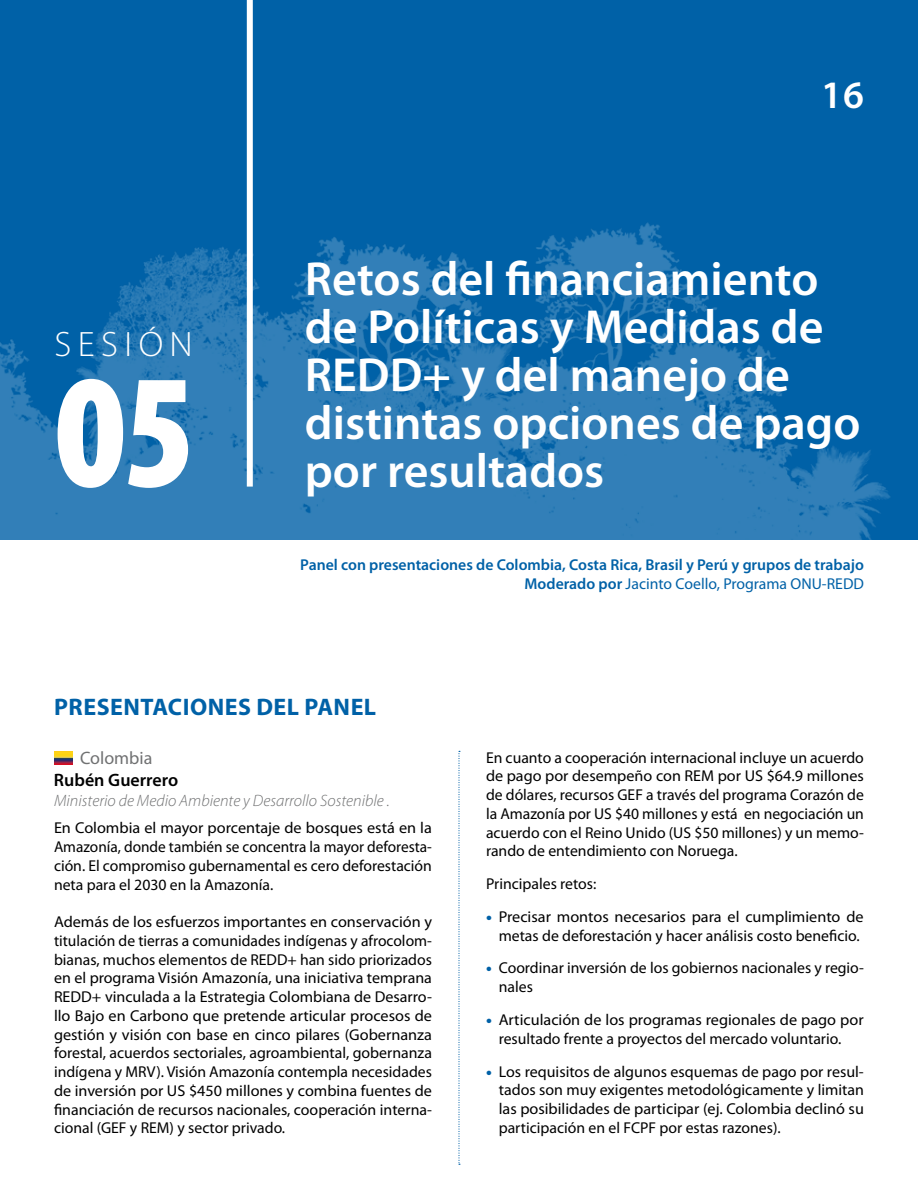
<style>
.page{position:relative;width:918px;height:1188px;background:#fff}
.page>*{position:absolute;margin:0;border:0;box-sizing:border-box;transform-origin:0 0}
.t1{font:900 condensed 163.8px "Myriad Pro";color:#fff}
.t2{font:600 48px/48px "Myriad Pro";color:#fff}
.t3{font:600 39px "Myriad Pro";color:#fff}
.t4{font:300 35.4px "Myriad Pro";letter-spacing:.175em;color:#fff}
.t5{font:700 24px "Myriad Pro";letter-spacing:.02em;color:#0061a7}
.t6{font:600 18px "Myriad Pro";color:#000}
.t7{font:18px "Myriad Pro";color:#707172}
.t8{font:italic 300 16.5px "Myriad Pro";color:#707172}
.t9{font:15.75px/18.8px "Myriad Pro";color:#000;text-align:justify}
.t10{font:600 15.75px/18.8px "Myriad Pro";color:#0061a7;text-align:right}
.s1{font-weight:400}
.s2{font-weight:900;color:#0061a7}
</style>
<div class="page">
<div style="left:0;top:0;width:918px;height:540px;background:#0061a7"></div>
<img style="left:0;top:223px;width:891px;height:317px">
<img style="left:54px;top:751px;width:18px;height:13px">
<div style="left:247px;top:0;width:6px;height:487px;background:#fff"></div>
<svg style="left:458px;top:751px;width:2px;height:414px"></svg>
<h3 class="t4" style="left:54px;top:323px;width:140px">SESIÓN</h3>
<h1 class="t1" style="left:54px;top:327px;width:144px">05</h1>
<h3 class="t3" style="left:821px;top:70px;width:44px">16</h3>
<h2 class="t2" style="left:305px;top:253px;width:557px">Retos del financiamiento de Políticas y Medidas de<br>REDD+ y del manejo de distintas opciones de pago por resultados</h2>
<p class="t10" style="left:300px;top:555px;width:565px">Panel con presentaciones de Colombia, Costa Rica, Brasil y Perú y grupos de trabajo<br>Moderado por <span class="s1">Jacinto Coello, Programa ONU-REDD</span></p>
<h3 class="t5" style="left:54px;top:691px;width:324px">PRESENTACIONES DEL PANEL</h3>
<p class="t7" style="left:80px;top:747px;width:74px">Colombia</p>
<p class="t6" style="left:54px;top:768px;width:126px">Rubén Guerrero</p>
<p class="t8" style="left:54px;top:790px;width:337px">Ministerio de Medio Ambiente y Desarrollo Sostenible .</p>
<p class="t9" style="left:54px;top:819px;width:379px">En Colombia el mayor porcentaje de bosques está en la Amazonía, donde también se concentra la mayor deforesta&shy;ción. El compromiso gubernamental es cero deforestación neta para el 2030 en la Amazonía.</p>
<p class="t9" style="left:54px;top:912px;width:380px">Además de los esfuerzos importantes en conservación y titulación de tierras a comunidades indígenas y afrocolom&shy;bianas, muchos elementos de REDD+ han sido priorizados en el programa Visión Amazonía, una iniciativa temprana REDD+ vinculada a la Estrategia Colombiana de Desarro&shy;llo Bajo en Carbono que pretende articular procesos de gestión y visión con base en cinco pilares (Gobernanza forestal, acuerdos sectoriales, agroambiental, gobernanza indígena y MRV). Visión Amazonía contempla necesidades de inversión por US $450 millones y combina fuentes de financiación de recursos nacionales, cooperación interna&shy;cional (GEF y REM) y sector privado.</p>
<p class="t9" style="left:486px;top:748px;width:379px">En cuanto a cooperación internacional incluye un acuerdo de pago por desempeño con REM por US $64.9 millones de dólares, recursos GEF a través del programa Corazón de la Amazonía por US $40 millones y está en negociación un acuerdo con el Reino Unido (US $50 millones) y un memo&shy;rando de entendimiento con Noruega.</p>
<p class="t9" style="left:486px;top:874px;width:112px">Principales retos:</p>
<p class="t9" style="left:486px;top:907px;width:379px;text-align:center"><span class="s2">•</span> Precisar montos necesarios para el cumplimiento de metas de deforestación y hacer análisis costo beneficio.</p>
<p class="t9" style="left:499px;top:959px;width:367px;text-indent:-13px"><span class="s2">•</span> Coordinar inversión de los gobiernos nacionales y regio&shy;nales</p>
<p class="t9" style="left:499px;top:1010px;width:366px;text-indent:-13px"><span class="s2">•</span> Articulación de los programas regionales de pago por resultado frente a proyectos del mercado voluntario.</p>
<p class="t9" style="left:499px;top:1062px;width:367px;text-indent:-13px"><span class="s2">•</span> Los requisitos de algunos esquemas de pago por resul&shy;tados son muy exigentes metodológicamente y limitan las posibilidades de participar (ej. Colombia declinó su participación en el FCPF por estas razones).</p>
</div>
